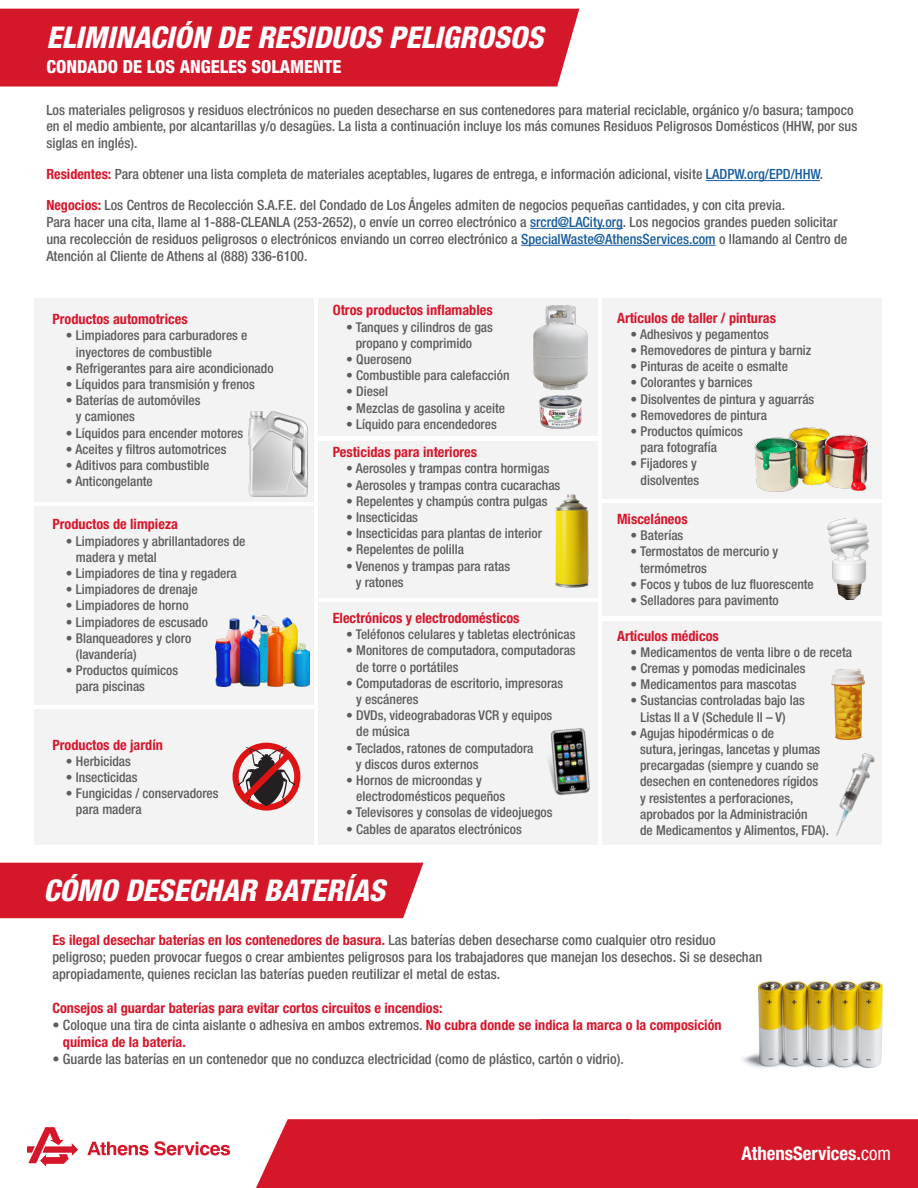
<style>
.page{position:relative;width:918px;height:1188px;background:#fff}
.page>*{position:absolute;margin:0;border:0;box-sizing:border-box;transform-origin:0 0}
.t1{font:italic 800 condensed 30px "Helvetica Neue LT Std";color:#fff}
.t2{font:700 condensed 18.75px "Helvetica Neue LT Std";color:#fff}
.t3{font:800 condensed 18px "Helvetica Neue LT Std";color:#fff}
.t4{font:500 condensed 14.25px/17.1px "Helvetica Neue LT Std";color:#5c5c5d}
.t5{font:700 condensed 14.25px/17.1px "Helvetica Neue LT Std";color:#d5172a}
.t6{font:500 condensed 14.1px/17px "Helvetica Neue LT Std";color:#5c5c5d}
.t7{font:500 condensed 13.5px/16.2px "Helvetica Neue LT Std";color:#5c5c5d}
.s1{font-weight:700;color:#d5172a}
.s2{color:#175d9e}
.s3{font-weight:500;color:#5c5c5d}
.s4{font-weight:400}
</style>
<div class="page">
<div style="left:256px;top:1119px;width:662px;height:69px;background:#d5172a"></div>
<svg style="left:87px;top:1141px;width:143px;height:15px"></svg>
<svg style="left:27px;top:1127px;width:51px;height:40px"></svg>
<div style="left:35px;top:709px;width:279px;height:136px;background:#f3f3f4"></div>
<div style="left:319px;top:602px;width:279px;height:243px;background:#f3f3f4"></div>
<div style="left:0;top:9px;width:579px;height:78px;background:#d5172a"></div>
<div style="left:0;top:863px;width:423px;height:55px;background:#d5172a"></div>
<hr style="left:706px;top:180px;width:114px;height:1px;background:#175d9e">
<hr style="left:530px;top:228px;width:93px;height:1px;background:#175d9e">
<hr style="left:521px;top:245px;width:195px;height:1px;background:#175d9e">
<div style="left:35px;top:298px;width:279px;height:204px;background:#f3f3f4"></div>
<div style="left:35px;top:506px;width:279px;height:198px;background:#f3f3f4"></div>
<div style="left:319px;top:298px;width:279px;height:138px;background:#f3f3f4"></div>
<div style="left:319px;top:441px;width:279px;height:156px;background:#f3f3f4"></div>
<div style="left:603px;top:298px;width:279px;height:201px;background:#f3f3f4"></div>
<div style="left:603px;top:503px;width:279px;height:113px;background:#f3f3f4"></div>
<div style="left:603px;top:621px;width:279px;height:224px;background:#f3f3f4"></div>
<img style="left:548px;top:713px;width:55px;height:97px">
<img style="left:836px;top:753px;width:39px;height:83px">
<img style="left:556px;top:495px;width:33px;height:93px">
<svg style="left:232px;top:743px;width:68px;height:68px"></svg>
<img style="left:215px;top:615px;width:95px;height:72px">
<img style="left:248px;top:412px;width:60px;height:84px">
<img style="left:534px;top:305px;width:54px;height:85px">
<img style="left:540px;top:396px;width:42px;height:33px">
<img style="left:828px;top:519px;width:41px;height:81px">
<img style="left:754px;top:427px;width:114px;height:65px">
<img style="left:742px;top:981px;width:141px;height:87px">
<img style="left:831px;top:669px;width:34px;height:70px">
<p class="t1" style="left:46px;top:18px;width:498px">ELIMINACIÓN DE RESIDUOS PELIGROSOS</p>
<p class="t3" style="left:46px;top:56px;width:297px">CONDADO DE LOS ANGELES SOLAMENTE</p>
<p class="t6" style="left:46px;top:101px;width:813px">Los materiales peligrosos y residuos electrónicos no pueden desecharse en sus contenedores para material reciclable, orgánico y/o basura; tampoco en el medio ambiente, por alcantarillas y/o desagües. La lista a continuación incluye los más comunes Residuos Peligrosos Domésticos (HHW, por sus siglas en inglés).</p>
<p class="t6" style="left:46px;top:166px;width:778px"><span class="s1">Residentes:</span> Para obtener una lista completa de materiales aceptables, lugares de entrega, e información adicional, visite <span class="s2">LADPW.org/EPD/HHW</span>.</p>
<p class="t6" style="left:46px;top:196px;width:803px"><span class="s1">Negocios:</span> Los Centros de Recolección S.A.F.E. del Condado de Los Ángeles admiten de negocios pequeñas cantidades, y con cita previa.<br>Para hacer una cita, llame al 1-888-CLEANLA (253-2652), o envíe un correo electrónico a <span class="s2">srcrd@LACity.org</span>. Los negocios grandes pueden solicitar una recolección de residuos peligrosos o electrónicos enviando un correo electrónico a <span class="s2">SpecialWaste@AthensServices.com</span> o llamando al Centro de Atención al Cliente de Athens al (888) 336-6100.</p>
<p class="t5" style="left:52px;top:310px;width:137px">Productos automotrices</p>
<p class="t7" style="left:76px;top:327px;width:173px;text-indent:-10px">• Limpiadores para carburadores e inyectores de combustible</p>
<p class="t7" style="left:66px;top:360px;width:209px">• Refrigerantes para aire acondicionado</p>
<p class="t7" style="left:66px;top:376px;width:190px">• Líquidos para transmisión y frenos</p>
<p class="t7" style="left:76px;top:392px;width:126px;text-indent:-10px">• Baterías de automóviles y camiones</p>
<p class="t7" style="left:66px;top:425px;width:179px">• Líquidos para encender motores</p>
<p class="t7" style="left:66px;top:441px;width:162px">• Aceites y filtros automotrices</p>
<p class="t7" style="left:66px;top:457px;width:145px">• Aditivos para combustible</p>
<p class="t7" style="left:66px;top:473px;width:88px">• Anticongelante</p>
<p class="t5" style="left:52px;top:516px;width:127px">Productos de limpieza</p>
<p class="t7" style="left:76px;top:533px;width:171px;text-indent:-10px">• Limpiadores y abrillantadores de madera y metal</p>
<p class="t7" style="left:66px;top:565px;width:172px">• Limpiadores de tina y regadera</p>
<p class="t7" style="left:66px;top:581px;width:133px">• Limpiadores de drenaje</p>
<p class="t7" style="left:66px;top:597px;width:124px">• Limpiadores de horno</p>
<p class="t7" style="left:66px;top:614px;width:144px">• Limpiadores de escusado</p>
<p class="t7" style="left:76px;top:630px;width:117px;text-indent:-10px">• Blanqueadores y cloro (lavandería)</p>
<p class="t7" style="left:76px;top:662px;width:104px;text-indent:-10px">• Productos químicos para piscinas</p>
<p class="t5" style="left:52px;top:736px;width:112px">Productos de jardín</p>
<p class="t7" style="left:66px;top:753px;width:66px">• Herbicidas</p>
<p class="t7" style="left:66px;top:769px;width:73px">• Insecticidas</p>
<p class="t7" style="left:76px;top:785px;width:144px;text-indent:-10px">• Fungicidas / conservadores para madera</p>
<p class="t5" style="left:333px;top:302px;width:161px">Otros productos inflamables</p>
<p class="t7" style="left:356px;top:319px;width:139px;text-indent:-9px">• Tanques y cilindros de gas propano y comprimido</p>
<p class="t7" style="left:346px;top:351px;width:67px">• Queroseno</p>
<p class="t7" style="left:346px;top:367px;width:165px">• Combustible para calefacción</p>
<p class="t7" style="left:346px;top:383px;width:43px">• Diesel</p>
<p class="t7" style="left:346px;top:400px;width:160px">• Mezclas de gasolina y aceite</p>
<p class="t7" style="left:346px;top:416px;width:152px">• Líquido para encendedores</p>
<p class="t5" style="left:333px;top:443px;width:146px">Pesticidas para interiores</p>
<p class="t7" style="left:346px;top:460px;width:205px">• Aerosoles y trampas contra hormigas</p>
<p class="t7" style="left:346px;top:477px;width:216px">• Aerosoles y trampas contra cucarachas</p>
<p class="t7" style="left:346px;top:493px;width:203px">• Repelentes y champús contra pulgas</p>
<p class="t7" style="left:346px;top:509px;width:73px">• Insecticidas</p>
<p class="t7" style="left:346px;top:525px;width:197px">• Insecticidas para plantas de interior</p>
<p class="t7" style="left:346px;top:541px;width:119px">• Repelentes de polilla</p>
<p class="t7" style="left:356px;top:558px;width:156px;text-indent:-9px">• Venenos y trampas para ratas y ratones</p>
<p class="t5" style="left:333px;top:609px;width:188px">Electrónicos y electrodomésticos</p>
<p class="t7" style="left:346px;top:626px;width:231px">• Teléfonos celulares y tabletas electrónicas</p>
<p class="t7" style="left:356px;top:642px;width:221px;text-indent:-10px">• Monitores de computadora, computadoras de torre o portátiles</p>
<p class="t7" style="left:356px;top:675px;width:208px;text-indent:-10px">• Computadoras de escritorio, impresoras y escáneres</p>
<p class="t7" style="left:356px;top:707px;width:198px;text-indent:-10px">• DVDs, videograbadoras VCR y equipos de música</p>
<p class="t7" style="left:356px;top:740px;width:179px;text-indent:-9px">• Teclados, ratones de computadora y discos duros externos</p>
<p class="t7" style="left:356px;top:772px;width:150px;text-indent:-10px">• Hornos de microondas y electrodomésticos pequeños</p>
<p class="t7" style="left:346px;top:804px;width:208px">• Televisores y consolas de videojuegos</p>
<p class="t7" style="left:346px;top:821px;width:177px">• Cables de aparatos electrónicos</p>
<p class="t1" style="left:43px;top:872px;width:343px">CÓMO DESECHAR BATERÍAS</p>
<p class="t5" style="left:617px;top:309px;width:160px">Artículos de taller / pinturas</p>
<p class="t7" style="left:631px;top:326px;width:140px">• Adhesivos y pegamentos</p>
<p class="t7" style="left:631px;top:342px;width:182px">• Removedores de pintura y barniz</p>
<p class="t7" style="left:631px;top:358px;width:159px">• Pinturas de aceite o esmalte</p>
<p class="t7" style="left:631px;top:374px;width:124px">• Colorantes y barnices</p>
<p class="t7" style="left:631px;top:391px;width:185px">• Disolventes de pintura y aguarrás</p>
<p class="t7" style="left:631px;top:407px;width:138px">• Removedores de pintura</p>
<p class="t7" style="left:641px;top:423px;width:104px;text-indent:-10px">• Productos químicos para fotografía</p>
<p class="t7" style="left:631px;top:455px;width:70px;text-align:right">• Fijadores y disolventes</p>
<p class="t5" style="left:617px;top:510px;width:72px">Misceláneos</p>
<p class="t7" style="left:631px;top:527px;width:54px">• Baterías</p>
<p class="t7" style="left:640px;top:543px;width:140px;text-indent:-9px">• Termostatos de mercurio y termómetros</p>
<p class="t7" style="left:631px;top:576px;width:185px">• Focos y tubos de luz fluorescente</p>
<p class="t7" style="left:631px;top:592px;width:150px">• Selladores para pavimento</p>
<p class="t5" style="left:617px;top:627px;width:103px">Artículos médicos</p>
<p class="t7" style="left:631px;top:644px;width:223px">• Medicamentos de venta libre o de receta</p>
<p class="t7" style="left:631px;top:660px;width:176px">• Cremas y pomodas medicinales</p>
<p class="t7" style="left:631px;top:676px;width:167px">• Medicamentos para mascotas</p>
<p class="t7" style="left:641px;top:692px;width:166px;text-indent:-10px">• Sustancias controladas bajo las<br>Listas II a V (Schedule II – V)</p>
<p class="t7" style="left:640px;top:725px;width:190px;text-indent:-9px">• Agujas hipodérmicas o de<br>sutura, jeringas, lancetas y plumas precargadas (siempre y cuando se desechen en contenedores rígidos<br>y resistentes a perforaciones, aprobados por la Administración<br>de Medicamentos y Alimentos, FDA).</p>
<p class="t4" style="left:52px;top:931px;width:711px"><span class="s1">Es ilegal desechar baterías en los contenedores de basura.</span> Las baterías deben desecharse como cualquier otro residuo peligroso; pueden provocar fuegos o crear ambientes peligrosos para los trabajadores que manejan los desechos. Si se desechan apropiadamente, quienes reciclan las baterías pueden reutilizar el metal de estas.</p>
<p class="t5" style="left:52px;top:999px;width:392px">Consejos al guardar baterías para evitar cortos circuitos e incendios:</p>
<p class="t5" style="left:63px;top:1016px;width:660px;text-indent:-11px"><span class="s3">• Coloque una tira de cinta aislante o adhesiva en ambos extremos.</span> No cubra donde se indica la marca o la composición química de la batería.</p>
<p class="t4" style="left:52px;top:1051px;width:573px">• Guarde las baterías en un contenedor que no conduzca electricidad (como de plástico, cartón o vidrio).</p>
<h2 class="t2" style="left:741px;top:1142px;width:151px">AthensServices.<span class="s4">com</span></h2>
</div>
